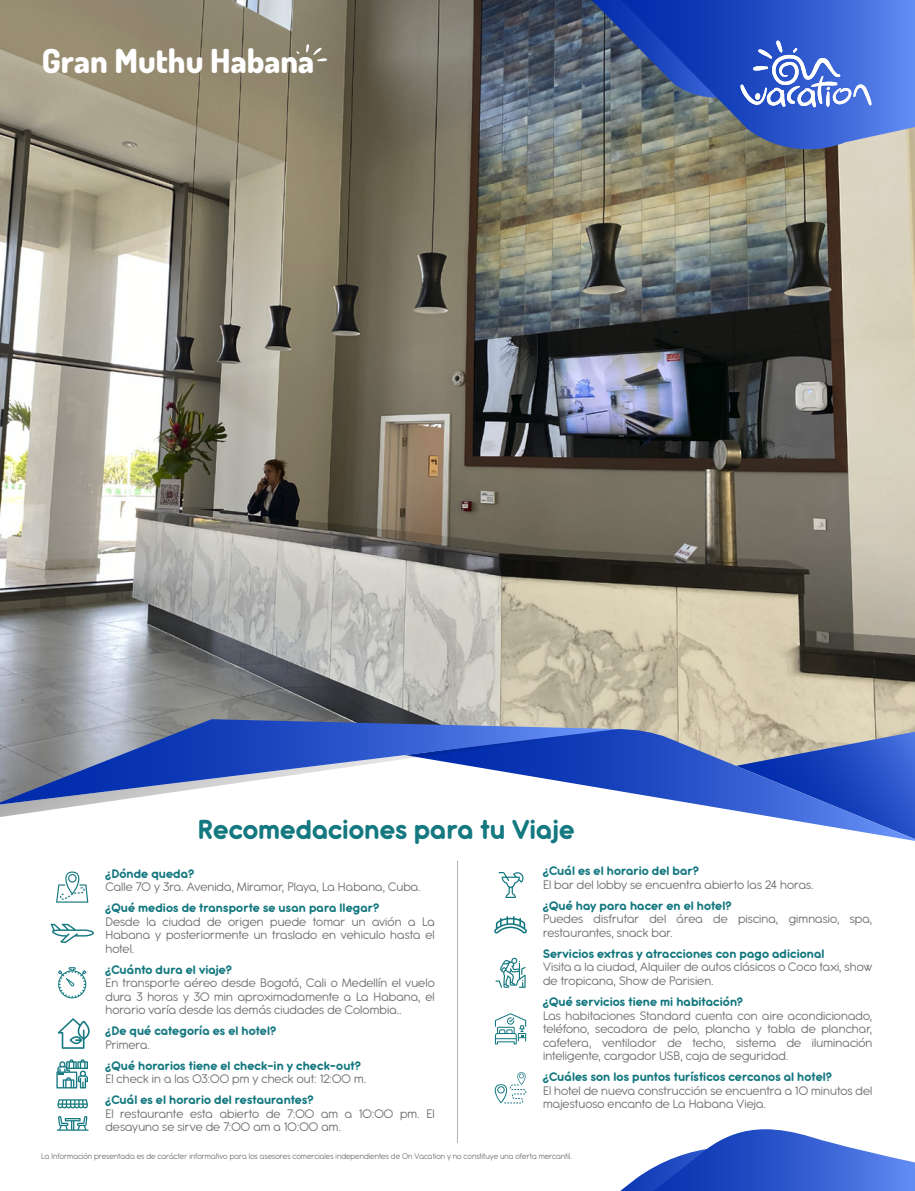
<style>
.page{position:relative;width:915px;height:1191px;background:#fff}
.page>*{position:absolute;margin:0;border:0;box-sizing:border-box;transform-origin:0 0}
.t1{font:800 33.15px "Dosis";color:#fff}
.t2{font:700 30px "Antipasto Pro";color:#147880}
.t3{font:13.5px/13.5px "Antipasto Pro";letter-spacing:.005em;color:#706f6e}
.t4{font:700 13.5px "Antipasto Pro";letter-spacing:.005em;color:#147880}
.t5{font:9px "Antipasto Pro";color:#71716e;scale:.96 1}
</style>
<div class="page">
<svg style="left:56px;top:871px;width:32px;height:31px"></svg>
<svg style="left:50px;top:923px;width:44px;height:20px"></svg>
<svg style="left:58px;top:967px;width:28px;height:31px"></svg>
<svg style="left:58px;top:1018px;width:32px;height:30px"></svg>
<svg style="left:56px;top:1059px;width:32px;height:29px"></svg>
<svg style="left:57px;top:1099px;width:31px;height:9px"></svg>
<svg style="left:57px;top:1116px;width:31px;height:14px"></svg>
<svg style="left:498px;top:872px;width:26px;height:26px"></svg>
<svg style="left:494px;top:916px;width:32px;height:17px"></svg>
<svg style="left:495px;top:957px;width:30px;height:30px"></svg>
<svg style="left:494px;top:1013px;width:32px;height:31px"></svg>
<svg style="left:494px;top:1072px;width:32px;height:31px"></svg>
<img style="left:0;top:0;width:914px;height:729px">
<svg style="left:617px;top:729px;width:297px;height:112px"></svg>
<svg style="left:0;top:804px;width:90px;height:13px"></svg>
<svg style="left:0;top:719px;width:617px;height:85px"></svg>
<hr style="left:457px;top:861px;width:1px;height:281px;background:#b3b3b3">
<svg style="left:620px;top:1129px;width:294px;height:62px"></svg>
<svg style="left:621px;top:0;width:293px;height:155px;background:#677eb2"></svg>
<svg style="left:591px;top:0;width:280px;height:108px;background:#3e5fb7"></svg>
<svg style="left:296px;top:44px;width:31px;height:17px"></svg>
<h1 class="t1" style="left:42px;top:39px;width:274px">Gran Muthu Habana</h1>
<h2 class="t2" style="left:197px;top:811px;width:378px">Recomedaciones para tu Viaje</h2>
<p class="t4" style="left:543px;top:863px;width:157px">¿Cuál es el horario del bar?</p>
<p class="t3" style="left:543px;top:878px;width:272px">El bar del lobby se encuentra abierto las 24 horas.</p>
<p class="t4" style="left:543px;top:897px;width:190px">¿Qué hay para hacer en el hotel?</p>
<p class="t3" style="left:543px;top:913px;width:330px">Puedes disfrutar del área de piscina, gimnasio, spa, restaurantes, snack bar.</p>
<p class="t4" style="left:543px;top:945px;width:283px">Servicios extras y atracciones con pago adicional</p>
<p class="t3" style="left:543px;top:961px;width:330px">Visita a la ciudad, Alquiler de autos clásicos o Coco taxi, show de tropicana, Show de Parisien.</p>
<p class="t4" style="left:543px;top:993px;width:201px">¿Qué servicios tiene mi habitación?</p>
<p class="t3" style="left:543px;top:1009px;width:331px;text-align:justify">Las habitaciones Standard cuenta con aire acondicionado, teléfono, secadora de pelo, plancha y tabla de planchar, cafetera, ventilador de techo, sistema de iluminación inteligente, cargador USB, caja de seguridad.</p>
<p class="t4" style="left:543px;top:1068px;width:290px">¿Cuáles son los puntos turísticos cercanos al hotel?</p>
<p class="t3" style="left:543px;top:1084px;width:330px">El hotel de nueva construcción se encuentra a 10 minutos del majestuoso encanto de La Habana Vieja.</p>
<p class="t4" style="left:105px;top:865px;width:90px">¿Dónde queda?</p>
<p class="t3" style="left:105px;top:880px;width:317px">Calle 70 y 3ra. Avenida, Miramar, Playa, La Habana, Cuba.</p>
<p class="t4" style="left:105px;top:899px;width:275px">¿Qué medios de transporte se usan para llegar?</p>
<p class="t3" style="left:105px;top:915px;width:331px;text-align:justify">Desde la ciudad de origen puede tomar un avión a La Habana y posteriormente un traslado en vehiculo hasta el hotel.</p>
<p class="t4" style="left:105px;top:961px;width:128px">¿Cuánto dura el viaje?</p>
<p class="t3" style="left:105px;top:976px;width:330px;text-align:justify">En transporte aéreo desde Bogotá, Cali o Medellín el vuelo dura 3 horas y 30 min aproximadamente a La Habana, el horario varía desde las demás ciudades de Colombia..</p>
<p class="t4" style="left:105px;top:1022px;width:172px">¿De qué categoría es el hotel?</p>
<p class="t3" style="left:105px;top:1038px;width:46px">Primera.</p>
<p class="t4" style="left:105px;top:1057px;width:257px">¿Qué horarios tiene el check-in y check-out?</p>
<p class="t3" style="left:105px;top:1072px;width:262px">El check in a las 03:00 pm y check out: 12:00 m.</p>
<p class="t4" style="left:105px;top:1091px;width:209px">¿Cuál es el horario del restaurantes?</p>
<p class="t3" style="left:105px;top:1107px;width:330px">El restaurante esta abierto de 7:00 am a 10:00 pm. El desayuno se sirve de 7:00 am a 10:00 am.</p>
<p class="t5" style="left:41px;top:1151px;width:554px">La Información presentada es de carácter informativo para los asesores comerciales independientes de On Vacation y no constituye una oferta mercantil.</p>
</div>
